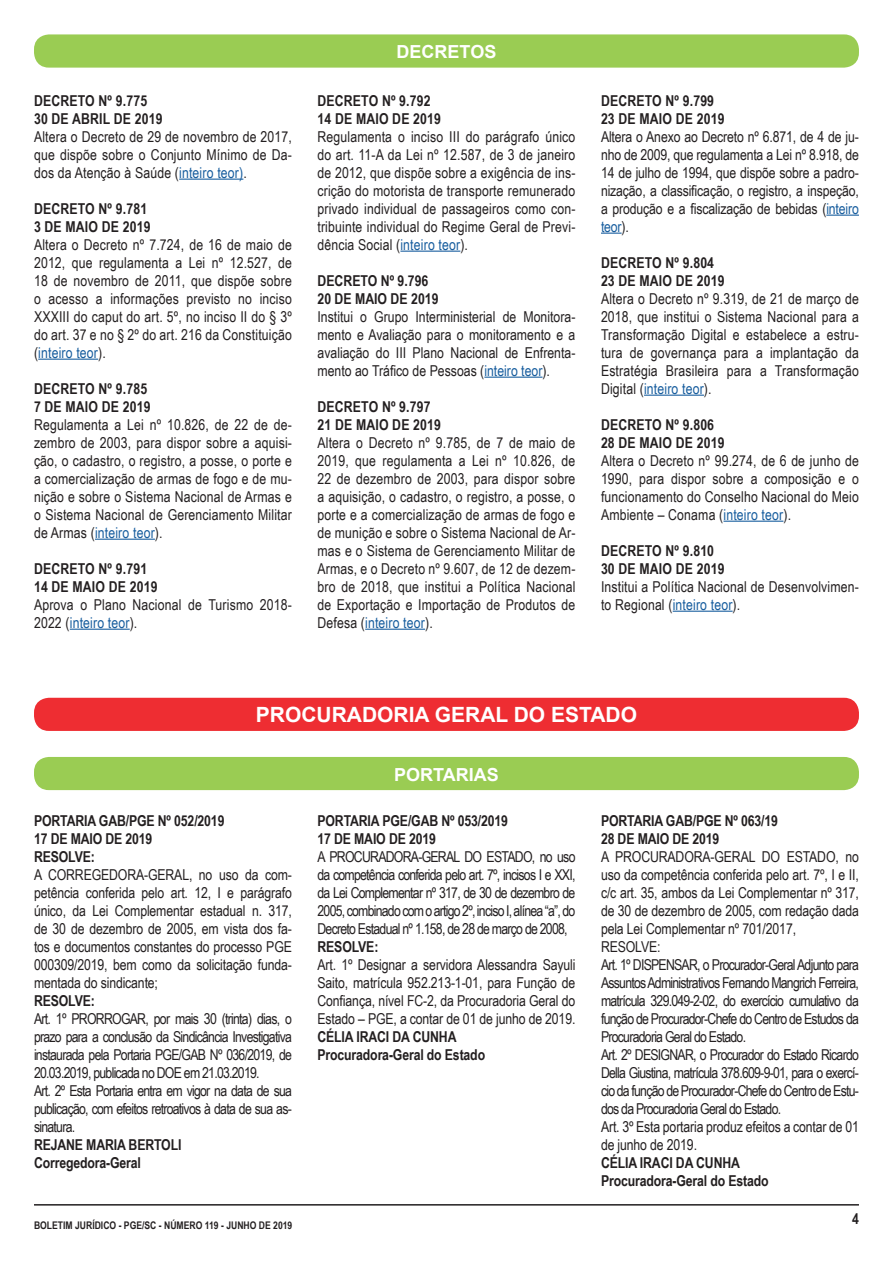
<style>
.page{position:relative;width:893px;height:1263px;background:#fff}
.page>*{position:absolute;margin:0;border:0;box-sizing:border-box;transform-origin:0 0}
.t1{font:700 21px "Arial";color:#fff}
.t2{font:700 18px "Arial";color:#fff}
.t3{font:15px/18px "Arial Narrow";letter-spacing:-.01em;color:#231f20;text-align:justify}
.t4{font:15px/18px "Arial Narrow";letter-spacing:-.05em;color:#231f20}
.t5{font:700 15px/18px "Arial Narrow";letter-spacing:-.005em;color:#231f20}
.t6{font:15px/18px "Arial Narrow";letter-spacing:.01em;color:#231f20}
.t7{font:700 10.5px "Arial Narrow";color:#231f20}
.s1{color:#175d9e}
</style>
<div class="page">
<hr style="left:34px;top:1204px;width:825px;height:1px;background:#231f20">
<div style="left:34px;top:34px;width:825px;height:34px;background:#9acc53;border-radius:15px"></div>
<hr style="left:179px;top:179px;width:64px;height:1px;background:#175d9e">
<hr style="left:38px;top:359px;width:60px;height:1px;background:#175d9e">
<hr style="left:95px;top:539px;width:60px;height:1px;background:#175d9e">
<hr style="left:70px;top:629px;width:60px;height:1px;background:#175d9e">
<hr style="left:400px;top:251px;width:60px;height:1px;background:#175d9e">
<hr style="left:484px;top:377px;width:58px;height:1px;background:#175d9e">
<hr style="left:365px;top:629px;width:60px;height:1px;background:#175d9e">
<hr style="left:826px;top:215px;width:33px;height:1px;background:#175d9e">
<svg style="left:601px;top:233px;width:21px;height:1px"></svg>
<hr style="left:644px;top:395px;width:60px;height:1px;background:#175d9e">
<hr style="left:723px;top:521px;width:60px;height:1px;background:#175d9e">
<hr style="left:673px;top:611px;width:60px;height:1px;background:#175d9e">
<div style="left:34px;top:698px;width:825px;height:33px;background:#ee2d32;border-radius:15px"></div>
<div style="left:34px;top:757px;width:825px;height:33px;background:#9acc53;border-radius:15px"></div>
<p class="t5" style="left:34px;top:91px;width:115px">DECRETO Nº 9.775</p>
<p class="t5" style="left:34px;top:109px;width:130px">30 DE ABRIL DE 2019</p>
<p class="t3" style="left:34px;top:127px;width:259px">Altera o Decreto de 29 de novembro de 2017, que dispõe sobre o Conjunto Mínimo de Da&shy;dos da Atenção à Saúde (<span class="s1">inteiro teor)</span>.</p>
<p class="t5" style="left:34px;top:199px;width:115px">DECRETO Nº 9.781</p>
<p class="t5" style="left:34px;top:217px;width:118px">3 DE MAIO DE 2019</p>
<p class="t3" style="left:34px;top:235px;width:259px">Altera o Decreto nº 7.724, de 16 de maio de 2012, que regulamenta a Lei nº 12.527, de 18 de novembro de 2011, que dispõe sobre o acesso a informações previsto no inciso XXXIII do caput do art. 5º, no inciso II do § 3º do art. 37 e no § 2º do art. 216 da Constituição (<span class="s1">inteiro teor</span>).</p>
<p class="t5" style="left:34px;top:379px;width:115px">DECRETO Nº 9.785</p>
<p class="t5" style="left:34px;top:397px;width:118px">7 DE MAIO DE 2019</p>
<p class="t3" style="left:34px;top:415px;width:259px">Regulamenta a Lei nº 10.826, de 22 de de&shy;zembro de 2003, para dispor sobre a aquisi&shy;ção, o cadastro, o registro, a posse, o porte e a comercialização de armas de fogo e de mu&shy;nição e sobre o Sistema Nacional de Armas e o Sistema Nacional de Gerenciamento Militar de Armas (<span class="s1">inteiro teor</span>).</p>
<p class="t5" style="left:34px;top:559px;width:115px">DECRETO Nº 9.791</p>
<p class="t5" style="left:34px;top:577px;width:125px">14 DE MAIO DE 2019</p>
<p class="t6" style="left:34px;top:595px;width:259px">Aprova o Plano Nacional de Turismo 2018-<br>2022 (<span class="s1">inteiro teor</span>).</p>
<p class="t2" style="left:397px;top:40px;width:101px">DECRETOS</p>
<p class="t5" style="left:317px;top:91px;width:115px">DECRETO Nº 9.792</p>
<p class="t5" style="left:317px;top:109px;width:125px">14 DE MAIO DE 2019</p>
<p class="t3" style="left:317px;top:127px;width:259px">Regulamenta o inciso III do parágrafo único do art. 11-A da Lei nº 12.587, de 3 de janeiro de 2012, que dispõe sobre a exigência de ins&shy;crição do motorista de transporte remunerado privado individual de passageiros como con&shy;tribuinte individual do Regime Geral de Previ&shy;dência Social (<span class="s1">inteiro teor</span>).</p>
<p class="t5" style="left:317px;top:271px;width:112px">DECRETO Nº 9.796</p>
<p class="t5" style="left:317px;top:289px;width:123px">20 DE MAIO DE 2019</p>
<p class="t3" style="left:317px;top:307px;width:259px">Institui o Grupo Interministerial de Monitora&shy;mento e Avaliação para o monitoramento e a avaliação do III Plano Nacional de Enfrenta&shy;mento ao Tráfico de Pessoas (<span class="s1">inteiro teor</span>).</p>
<p class="t5" style="left:317px;top:397px;width:115px">DECRETO Nº 9.797</p>
<p class="t5" style="left:317px;top:415px;width:125px">21 DE MAIO DE 2019</p>
<p class="t3" style="left:317px;top:433px;width:259px">Altera o Decreto nº 9.785, de 7 de maio de 2019, que regulamenta a Lei nº 10.826, de 22 de dezembro de 2003, para dispor sobre a aquisição, o cadastro, o registro, a posse, o porte e a comercialização de armas de fogo e de munição e sobre o Sistema Nacional de Ar&shy;mas e o Sistema de Gerenciamento Militar de Armas, e o Decreto nº 9.607, de 12 de dezem&shy;bro de 2018, que institui a Política Nacional de Exportação e Importação de Produtos de Defesa (<span class="s1">inteiro teor</span>).</p>
<p class="t5" style="left:601px;top:91px;width:115px">DECRETO Nº 9.799</p>
<p class="t5" style="left:601px;top:109px;width:125px">23 DE MAIO DE 2019</p>
<p class="t3" style="left:601px;top:127px;width:259px">Altera o Anexo ao Decreto nº 6.871, de 4 de ju&shy;nho de 2009, que regulamenta a Lei nº 8.918, de 14 de julho de 1994, que dispõe sobre a padro&shy;nização, a classificação, o registro, a inspeção, a produção e a fiscalização de bebidas (<span class="s1">inteiro teor</span>).</p>
<p class="t5" style="left:601px;top:253px;width:115px">DECRETO Nº 9.804</p>
<p class="t5" style="left:601px;top:271px;width:125px">23 DE MAIO DE 2019</p>
<p class="t3" style="left:601px;top:289px;width:259px">Altera o Decreto nº 9.319, de 21 de março de 2018, que institui o Sistema Nacional para a Transformação Digital e estabelece a estru&shy;tura de governança para a implantação da Estratégia Brasileira para a Transformação Digital (<span class="s1">inteiro teor</span>).</p>
<p class="t5" style="left:601px;top:415px;width:115px">DECRETO Nº 9.806</p>
<p class="t5" style="left:601px;top:433px;width:125px">28 DE MAIO DE 2019</p>
<p class="t3" style="left:601px;top:451px;width:259px">Altera o Decreto nº 99.274, de 6 de junho de 1990, para dispor sobre a composição e o funcionamento do Conselho Nacional do Meio Ambiente – Conama (<span class="s1">inteiro teor</span>).</p>
<p class="t5" style="left:601px;top:541px;width:115px">DECRETO Nº 9.810</p>
<p class="t5" style="left:601px;top:559px;width:125px">30 DE MAIO DE 2019</p>
<p class="t6" style="left:601px;top:577px;width:259px">Institui a Política Nacional de Desenvolvimen&shy;to Regional (<span class="s1">inteiro teor</span>).</p>
<p class="t1" style="left:256px;top:701px;width:383px">PROCURADORIA GERAL DO ESTADO</p>
<p class="t5" style="left:34px;top:811px;width:192px">PORTARIA GAB/PGE Nº 052/2019</p>
<p class="t5" style="left:34px;top:829px;width:120px">17 DE MAIO DE 2019</p>
<p class="t5" style="left:34px;top:847px;width:62px">RESOLVE:</p>
<p class="t3" style="left:34px;top:865px;width:259px">A CORREGEDORA-GERAL, no uso da com&shy;petência conferida pelo art. 12, I e parágrafo único, da Lei Complementar estadual n. 317, de 30 de dezembro de 2005, em vista dos fa&shy;tos e documentos constantes do processo PGE 000309/2019, bem como da solicitação funda&shy;mentada do sindicante;</p>
<p class="t5" style="left:34px;top:991px;width:62px">RESOLVE:</p>
<p class="t3" style="left:34px;top:1009px;width:259px">Art. 1º PRORROGAR, por mais 30 (trinta) dias, o prazo para a conclusão da Sindicância Investigativa instaurada pela Portaria PGE/GAB Nº 036/2019, de 20.03.2019, publicada no DOE em 21.03.2019.</p>
<p class="t3" style="left:34px;top:1081px;width:259px">Art. 2º Esta Portaria entra em vigor na data de sua publicação, com efeitos retroativos à data de sua as&shy;sinatura.</p>
<p class="t5" style="left:34px;top:1135px;width:149px">REJANE MARIA BERTOLI</p>
<p class="t5" style="left:34px;top:1153px;width:108px">Corregedora-Geral</p>
<p class="t2" style="left:394px;top:762px;width:106px">PORTARIAS</p>
<p class="t5" style="left:317px;top:811px;width:192px">PORTARIA PGE/GAB Nº 053/2019<br>17 DE MAIO DE 2019</p>
<p class="t3" style="left:317px;top:847px;width:259px">A PROCURADORA-GERAL DO ESTADO, no uso da competência conferida pelo art. 7º, incisos I e XXI, da Lei Complementar nº 317, de 30 de dezembro de 2005, combinado com o artigo 2º, inciso I, alínea “a”, do Decreto Estadual nº 1.158, de 28 de março de 2008,</p>
<p class="t5" style="left:317px;top:937px;width:62px">RESOLVE:</p>
<p class="t3" style="left:317px;top:955px;width:259px">Art. 1º Designar a servidora Alessandra Sayuli Saito, matrícula 952.213-1-01, para Função de Confiança, nível FC-2, da Procuradoria Geral do Estado – PGE, a contar de 01 de junho de 2019.</p>
<p class="t5" style="left:317px;top:1027px;width:169px">CÉLIA IRACI DA CUNHA<br>Procuradora-Geral do Estado</p>
<p class="t5" style="left:601px;top:811px;width:179px">PORTARIA GAB/PGE Nº 063/19<br>28 DE MAIO DE 2019</p>
<p class="t4" style="left:601px;top:847px;width:260px">A PROCURADORA-GERAL DO ESTADO, no uso da competência conferida pelo art. 7º, I e II, c/c art. 35, ambos da Lei Complementar nº 317, de 30 de dezembro de 2005, com redação dada pela Lei Complementar nº 701/2017, RESOLVE:<br>Art. 1º DISPENSAR, o Procurador-Geral Adjunto para Assuntos Administrativos Fernando Mangrich Ferreira, matrícula 329.049-2-02, do exercício cumulativo da função de Procurador-Chefe do Centro de Estudos da Procuradoria Geral do Estado.<br>Art. 2º DESIGNAR, o Procurador do Estado Ricardo Della Giustina, matrícula 378.609-9-01, para o exercí&shy;cio da função de Procurador-Chefe do Centro de Estu&shy;dos da Procuradoria Geral do Estado.<br>Art. 3º Esta portaria produz efeitos a contar de 01 de junho de 2019.</p>
<p class="t5" style="left:601px;top:1153px;width:169px">CÉLIA IRACI DA CUNHA<br>Procuradora-Geral do Estado</p>
<p class="t7" style="left:34px;top:1217px;width:260px">BOLETIM JURÍDICO - PGE/SC - NÚMERO 119 - JUNHO DE 2019</p>
<p class="t5" style="left:852px;top:1209px;width:8px">4</p>
</div>
